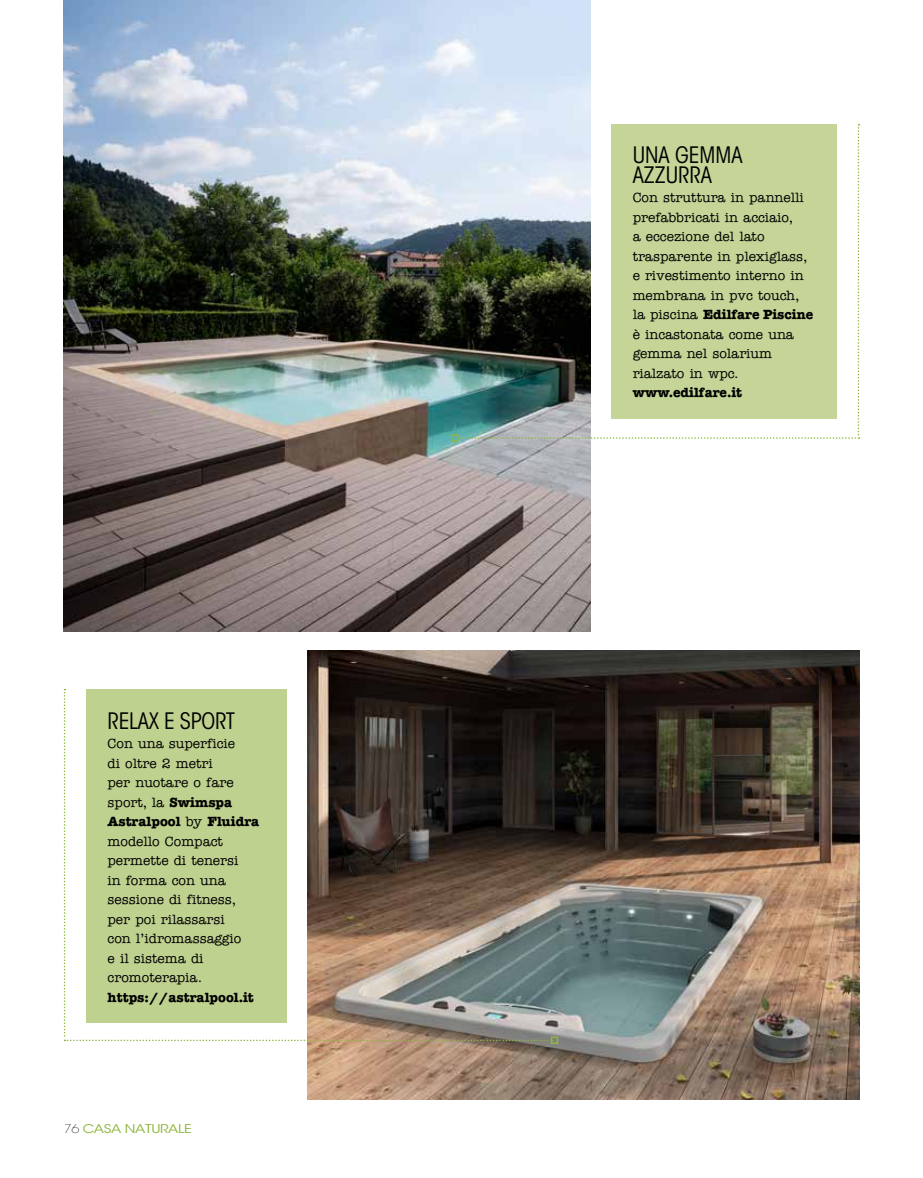
<style>
.page{position:relative;width:923px;height:1178px;background:#fff}
.page>*{position:absolute;margin:0;border:0;box-sizing:border-box;transform-origin:0 0}
.t1{font:condensed 22.5px/19.5px "ITC Avant Garde Std";color:#000}
.t2{font:500 13.5px/19.5px "American Typewriter Std";color:#000}
.t3{font:700 13.5px "American Typewriter Std";color:#000}
.t4{font:12px "ITC Avant Garde Std";letter-spacing:-.025em;color:#8fb73e;scale:1.2 1}
.s1{font-weight:700}
.s2{font-weight:200;color:#000}
</style>
<div class="page">
<img style="left:64px;top:0;width:526px;height:631px">
<img style="left:308px;top:651px;width:551px;height:448px">
<svg style="left:457px;top:124px;width:402px;height:315px;background:#afbd9b"></svg>
<div style="left:451px;top:434px;width:7px;height:8px;border:2px solid #8fb73e"></div>
<svg style="left:64px;top:689px;width:488px;height:352px;background:#949677"></svg>
<div style="left:551px;top:1036px;width:7px;height:8px;border:2px solid #8fb73e"></div>
<h1 class="t1" style="left:108px;top:711px;width:129px">RELAX E SPORT</h1>
<p class="t2" style="left:108px;top:734px;width:153px">Con una superficie<br>di oltre 2 metri<br>per nuotare o fare sport, la <span class="s1">Swimspa<br>Astralpool</span> by <span class="s1">Fluidra </span>modello Compact permette di tenersi<br>in forma con una sessione di fitness, per poi rilassarsi<br>con l’idromassaggio<br>e il sistema di cromoterapia.</p>
<p class="t3" style="left:108px;top:989px;width:148px">https://astralpool.it</p>
<p class="t4" style="left:64px;top:1121px;width:108px"><span class="s2">76</span> CASA NATURALE</p>
<h1 class="t1" style="left:632px;top:145px;width:111px">UNA GEMMA<br>AZZURRA</h1>
<p class="t2" style="left:632px;top:188px;width:182px">Con struttura in pannelli prefabbricati in acciaio,<br>a eccezione del lato trasparente in plexiglass, e rivestimento interno in membrana in pvc touch, la piscina <span class="s1">Edilfare Piscine </span>è incastonata come una gemma nel solarium rialzato in wpc.</p>
<p class="t3" style="left:632px;top:384px;width:111px">www.edilfare.it</p>
</div>
